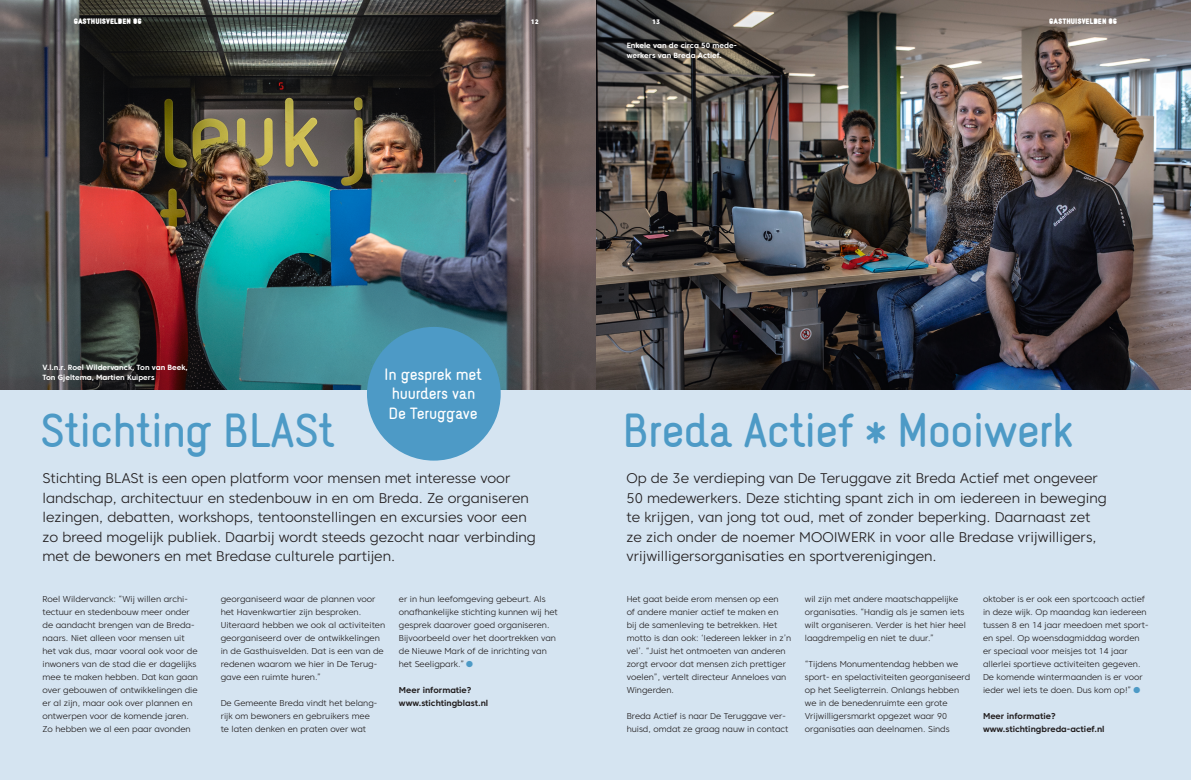
<style>
.page{position:relative;width:1191px;height:780px;background:#fff}
.page>*{position:absolute;margin:0;border:0;box-sizing:border-box;transform-origin:0 0}
.KOP{font:42px "Naiv Bold Text";letter-spacing:-.025em;color:#4d9ac6}
.brood_8_5_13{font:300 27px "Core Sans C 35";color:#4d9ac6}
.KOP-2{font:14.3px/19.2px "Naiv Bold Text";letter-spacing:-.015em;color:#fff;text-align:center}
.Streamer_zwart_14_19{font:300 14px/19.5px "Core Sans C 35";color:#231f20}
.brood_8_5_13-2{font:300 8.5px/13px "Core Sans C 35";color:#231f20}
.Tussenkopje_zwart{font:700 8.5px "Core Sans C 65";color:#231f20}
.Tussenkopje_zwart-2{font:700 7.5px/10px "Core Sans C 65";color:#fff}
.t1{font:900 7px "Naiv";color:#fff}
.t2{font:800 6.5px "Core Sans C 85";color:#fff}
</style>
<div class="page">
<div style="left:0;top:383px;width:1191px;height:397px;background:#d5e4f1"></div>
<img style="left:595px;top:0;width:596px;height:390px">
<img style="left:0;top:0;width:595px;height:390px">
<div style="left:367px;top:327px;width:134px;height:133px;background:#4d9ac6;border-radius:50%"></div>
<p class="t1" style="left:74px;top:17px;width:70px">GASTHUISVELDEN 06</p>
<p class="t2" style="left:531px;top:17px;width:9px">12</p>
<p class="t2" style="left:652px;top:17px;width:9px">13</p>
<p class="t1" style="left:1049px;top:17px;width:70px">GASTHUISVELDEN 06</p>
<p class="Tussenkopje_zwart-2" style="left:626px;top:40px;width:111px">Enkele van de circa 50 mede&shy;werkers van Breda Actief.</p>
<p class="Tussenkopje_zwart-2" style="left:43px;top:362px;width:147px">V.l.n.r. Roel Wildervanck, Ton van Beek,</p>
<p class="Tussenkopje_zwart-2" style="left:43px;top:372px;width:113px">Ton Gjeltema, Martien Kuipers</p>
<p class="KOP-2" style="left:384px;top:365px;width:99px">In gesprek met huurders van</p>
<p class="KOP-2" style="left:388px;top:403px;width:91px">De Teruggave</p>
<p class="KOP" style="left:40px;top:403px;width:296px">Stichting BLASt</p>
<p class="KOP" style="left:622px;top:403px;width:453px">Breda Actief * Mooiwerk</p>
<p class="Streamer_zwart_14_19" style="left:43px;top:468px;width:488px">Stichting BLASt is een open platform voor mensen met interesse voor landschap, architectuur en stedenbouw in en om Breda. Ze organiseren lezingen, debatten, workshops, tentoonstellingen en excursies voor een</p>
<p class="Streamer_zwart_14_19" style="left:43px;top:527px;width:495px">zo breed mogelijk publiek. Daarbij wordt steeds gezocht naar verbinding met de bewoners en met Bredase culturele partijen.</p>
<p class="brood_8_5_13-2" style="left:43px;top:592px;width:157px">Roel Wildervanck: “Wij willen archi&shy;tectuur en stedenbouw meer onder de aandacht brengen van de Breda&shy;naars. Niet alleen voor mensen uit het vak dus, maar vooral ook voor de inwoners van de stad die er dagelijks mee te maken hebben. Dat kan gaan over gebouwen of ontwikkelingen die er al zijn, maar ook over plannen en ontwerpen voor de komende jaren.<br>Zo hebben we al een paar avonden</p>
<p class="brood_8_5_13-2" style="left:221px;top:592px;width:166px">georganiseerd waar de plannen voor het Havenkwartier zijn besproken.<br>Uiteraard hebben we ook al activiteiten georganiseerd over de ontwikkelingen in de Gasthuisvelden. Dat is een van de redenen waarom we hier in De Terug&shy;gave een ruimte huren.”</p>
<p class="brood_8_5_13-2" style="left:221px;top:696px;width:158px">De Gemeente Breda vindt het belang&shy;rijk om bewoners en gebruikers mee te laten denken en praten over wat</p>
<p class="brood_8_5_13-2" style="left:399px;top:592px;width:160px">er in hun leefomgeving gebeurt. Als onafhankelijke stichting kunnen wij het gesprek daarover goed organiseren.<br>Bijvoorbeeld over het doortrekken van de Nieuwe Mark of de inrichting van</p>
<p class="brood_8_5_13-2" style="left:399px;top:657px;width:67px">het Seeligpark.”</p>
<p class="brood_8_5_13" style="left:464px;top:646px;width:12px">•</p>
<p class="Tussenkopje_zwart" style="left:399px;top:684px;width:74px">Meer informatie?</p>
<p class="Tussenkopje_zwart" style="left:399px;top:697px;width:91px">www.stichtingblast.nl</p>
<p class="Streamer_zwart_14_19" style="left:626px;top:468px;width:481px">Op de 3e verdieping van De Teruggave zit Breda Actief met ongeveer 50 medewerkers. Deze stichting spant zich in om iedereen in beweging te krijgen, van jong tot oud, met of zonder beperking. Daarnaast zet ze zich onder de noemer MOOIWERK in voor alle Bredase vrijwilligers, vrijwilligersorganisaties en sportverenigingen.</p>
<p class="brood_8_5_13-2" style="left:626px;top:592px;width:166px">Het gaat beide erom mensen op een<br>of andere manier actief te maken en<br>bij de samenleving te betrekken. Het motto is dan ook: ‘Iedereen lekker in z’n vel’. “Juist het ontmoeten van anderen zorgt ervoor dat mensen zich prettiger voelen”, vertelt directeur Anneloes van Wingerden.</p>
<p class="brood_8_5_13-2" style="left:626px;top:709px;width:163px">Breda Actief is naar De Teruggave ver&shy;huisd, omdat ze graag nauw in contact</p>
<p class="brood_8_5_13-2" style="left:805px;top:592px;width:163px">wil zijn met andere maatschappelijke organisaties. “Handig als je samen iets wilt organiseren. Verder is het hier heel laagdrempelig en niet te duur.”</p>
<p class="brood_8_5_13-2" style="left:805px;top:657px;width:167px">“Tijdens Monumentendag hebben we sport- en spelactiviteiten georganiseerd op het Seeligterrein. Onlangs hebben we in de benedenruimte een grote Vrijwilligersmarkt opgezet waar 90 organisaties aan deelnamen. Sinds</p>
<p class="brood_8_5_13-2" style="left:983px;top:592px;width:167px">oktober is er ook een sportcoach actief in deze wijk. Op maandag kan iedereen tussen 8 en 14 jaar meedoen met sport&shy;en spel. Op woensdagmiddag worden er speciaal voor meisjes tot 14 jaar allerlei sportieve activiteiten gegeven.<br>De komende wintermaanden is er voor ieder wel iets te doen. Dus kom op!”</p>
<p class="brood_8_5_13" style="left:1131px;top:672px;width:12px">•</p>
<p class="Tussenkopje_zwart" style="left:983px;top:710px;width:74px">Meer informatie?</p>
<p class="Tussenkopje_zwart" style="left:983px;top:723px;width:123px">www.stichtingbreda-actief.nl</p>
</div>
